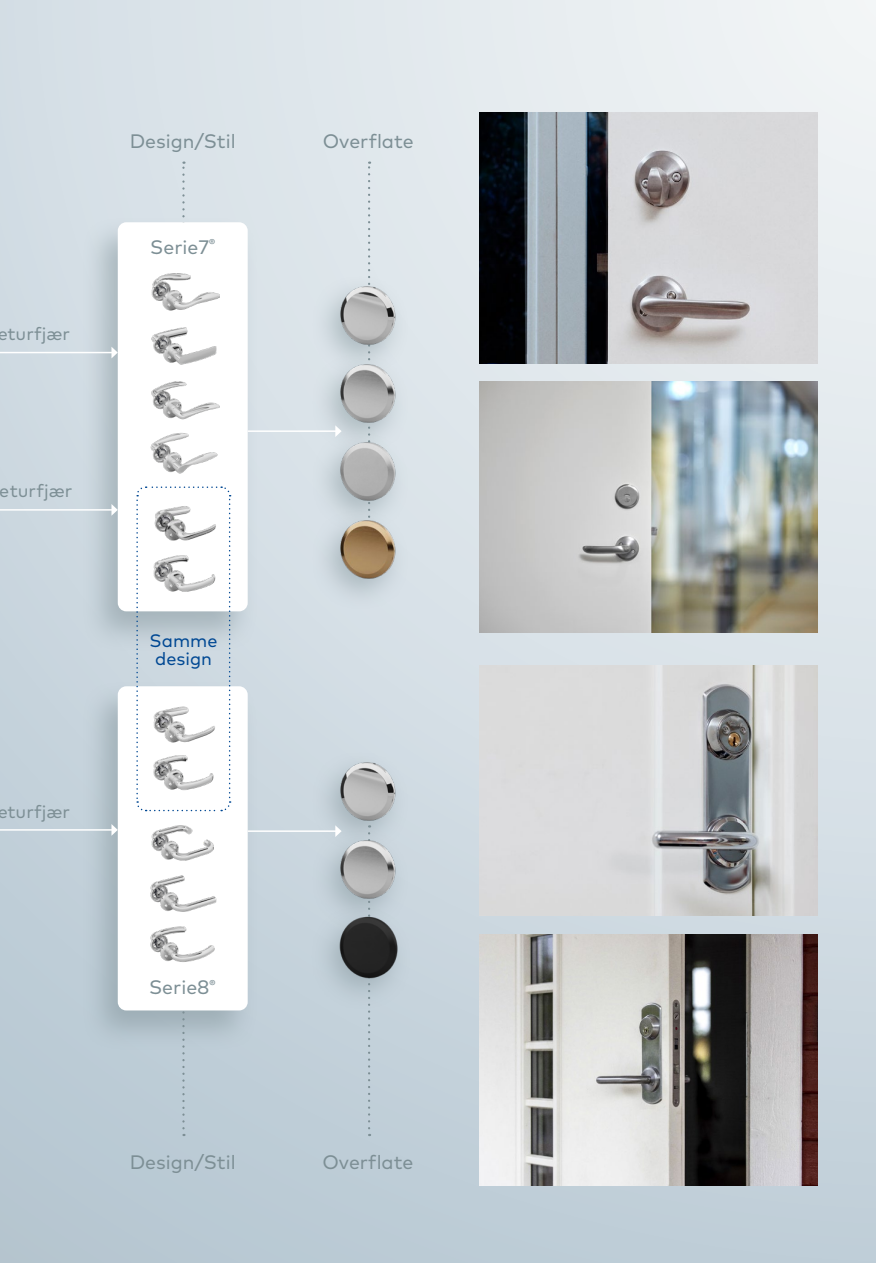
<style>
.page{position:relative;width:876px;height:1263px;background:#fff}
.page>*{position:absolute;margin:0;border:0;box-sizing:border-box;transform-origin:0 0}
.t1{font:19.5px "Mark Pro";color:#7d8f95}
.t2{font:18px "Mark Pro";color:#7d8f95}
.t3{font:18px/18px "Mark Pro";color:#004893;text-align:center}
</style>
<div class="page">
<div style="left:0;top:0;width:876px;height:1263px;background:linear-gradient(to bottom,#e7edf0,#bccbd6)"></div>
<svg style="left:182px;top:162px;width:3px;height:53px"></svg>
<svg style="left:182px;top:1051px;width:3px;height:77px"></svg>
<svg style="left:368px;top:162px;width:2px;height:112px"></svg>
<svg style="left:368px;top:1011px;width:2px;height:117px"></svg>
<div style="left:81px;top:215px;width:178px;height:437px;background:#7d8f95;opacity:.5"></div>
<div style="left:118px;top:222px;width:130px;height:389px;background:#fff;border-radius:9px"></div>
<div style="left:81px;top:679px;width:178px;height:372px;background:#7d8f95;opacity:.5"></div>
<div style="left:118px;top:686px;width:130px;height:324px;background:#fff;border-radius:9px"></div>
<img style="left:151px;top:273px;width:69px;height:38px">
<img style="left:151px;top:327px;width:66px;height:38px">
<img style="left:151px;top:381px;width:69px;height:39px">
<img style="left:151px;top:825px;width:63px;height:35px">
<img style="left:150px;top:433px;width:68px;height:40px">
<img style="left:150px;top:875px;width:67px;height:37px">
<img style="left:150px;top:926px;width:65px;height:36px">
<div style="left:310px;top:274px;width:100px;height:103px;background:#7d8f95;opacity:.5"></div>
<img style="left:334px;top:280px;width:70px;height:71px">
<div style="left:310px;top:750px;width:100px;height:103px;background:#7d8f95;opacity:.5"></div>
<img style="left:334px;top:756px;width:70px;height:70px">
<div style="left:310px;top:352px;width:100px;height:103px;background:#7d8f95;opacity:.5"></div>
<img style="left:334px;top:358px;width:70px;height:71px">
<div style="left:310px;top:828px;width:100px;height:103px;background:#c8d5dd"></div>
<img style="left:334px;top:833px;width:62px;height:71px">
<div style="left:310px;top:430px;width:100px;height:103px;background:#7d8f95;opacity:.5"></div>
<img style="left:334px;top:436px;width:70px;height:70px">
<div style="left:310px;top:508px;width:100px;height:103px;background:#7d8f95;opacity:.5"></div>
<img style="left:334px;top:514px;width:70px;height:70px">
<hr style="left:0;top:352px;width:112px;height:1px;background:#fff">
<svg style="left:111px;top:347px;width:7px;height:11px"></svg>
<hr style="left:248px;top:430px;width:88px;height:2px;background:#fff">
<svg style="left:335px;top:425px;width:7px;height:12px"></svg>
<hr style="left:248px;top:830px;width:88px;height:2px;background:#fff">
<svg style="left:335px;top:825px;width:7px;height:12px"></svg>
<hr style="left:0;top:829px;width:112px;height:2px;background:#fff">
<svg style="left:111px;top:824px;width:7px;height:12px"></svg>
<hr style="left:0;top:509px;width:112px;height:2px;background:#fff">
<svg style="left:111px;top:504px;width:7px;height:12px"></svg>
<svg style="left:136px;top:486px;width:95px;height:326px"></svg>
<img style="left:479px;top:112px;width:338px;height:251px">
<img style="left:479px;top:382px;width:338px;height:251px">
<img style="left:479px;top:665px;width:338px;height:251px">
<img style="left:479px;top:934px;width:338px;height:251px">
<div style="left:310px;top:905px;width:103px;height:106px;background:#c4d1da"></div>
<img style="left:334px;top:914px;width:64px;height:69px">
<p class="t2" style="left:-3px;top:320px;width:74px">eturfjær</p>
<p class="t2" style="left:0;top:477px;width:74px">eturfjær</p>
<p class="t2" style="left:-3px;top:798px;width:74px">eturfjær</p>
<p class="t1" style="left:130px;top:126px;width:107px">Design/Stil</p>
<p class="t1" style="left:150px;top:232px;width:66px">Serie7<sup>®</sup></p>
<p class="t3" style="left:150px;top:630px;width:69px">Samme design</p>
<p class="t1" style="left:149px;top:972px;width:68px">Serie8<sup>®</sup></p>
<p class="t1" style="left:323px;top:126px;width:93px">Overflate</p>
<p class="t1" style="left:130px;top:1147px;width:107px">Design/Stil</p>
<p class="t1" style="left:322px;top:1147px;width:93px">Overflate</p>
</div>
